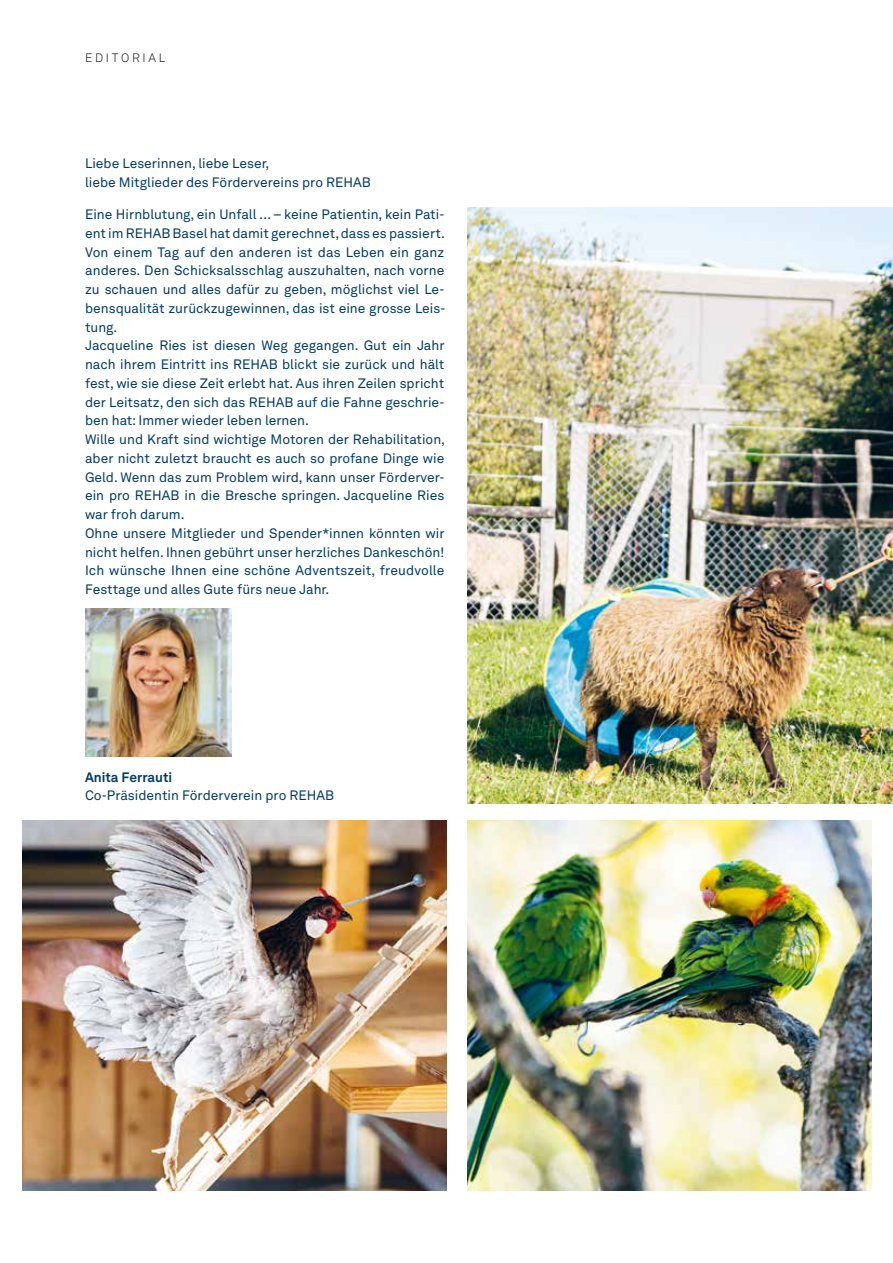
<style>
.page{position:relative;width:893px;height:1263px;background:#fff}
.page>*{position:absolute;margin:0;border:0;box-sizing:border-box;transform-origin:0 0}
.t1{font:13.5px/18.8px "Akkurat LL";color:#003a69}
.t2{font:700 13.5px "Akkurat LL";color:#003a69}
.t3{font:300 12px "Akkurat LL";letter-spacing:.22em;color:#000}
</style>
<div class="page">
<img style="left:468px;top:208px;width:425px;height:595px">
<img style="left:22px;top:821px;width:424px;height:370px">
<img style="left:468px;top:821px;width:404px;height:370px">
<img style="left:86px;top:608px;width:145px;height:149px">
<p class="t3" style="left:85px;top:50px;width:82px">EDITORIAL</p>
<p class="t1" style="left:85px;top:153px;width:287px">Liebe Leserinnen, liebe Leser,<br>liebe Mitglieder des Fördervereins pro REHAB</p>
<p class="t1" style="left:85px;top:204px;width:362px">Eine Hirnblutung, ein Unfall … – keine Patientin, kein Pati&shy;ent im REHAB Basel hat damit gerechnet, dass es passiert.<br>Von einem Tag auf den anderen ist das Leben ein ganz anderes. Den Schicksalsschlag auszuhalten, nach vorne zu schauen und alles dafür zu geben, möglichst viel Le&shy;bensqualität zurückzugewinnen, das ist eine grosse Leis&shy;tung.<br>Jacqueline Ries ist diesen Weg gegangen. Gut ein Jahr nach ihrem Eintritt ins REHAB blickt sie zurück und hält fest, wie sie diese Zeit erlebt hat. Aus ihren Zeilen spricht der Leitsatz, den sich das REHAB auf die Fahne geschrie&shy;ben hat: Immer wieder leben lernen.<br>Wille und Kraft sind wichtige Motoren der Rehabilitation, aber nicht zuletzt braucht es auch so profane Dinge wie Geld. Wenn das zum Problem wird, kann unser Förderver&shy;ein pro REHAB in die Bresche springen. Jacqueline Ries war froh darum.<br>Ohne unsere Mitglieder und Spender*innen könnten wir nicht helfen. Ihnen gebührt unser herzliches Dankeschön!<br>Ich wünsche Ihnen eine schöne Adventszeit, freudvolle Festtage und alles Gute fürs neue Jahr.</p>
<p class="t2" style="left:85px;top:766px;width:89px">Anita Ferrauti</p>
<p class="t1" style="left:85px;top:786px;width:251px">Co-Präsidentin Förderverein pro REHAB</p>
</div>
